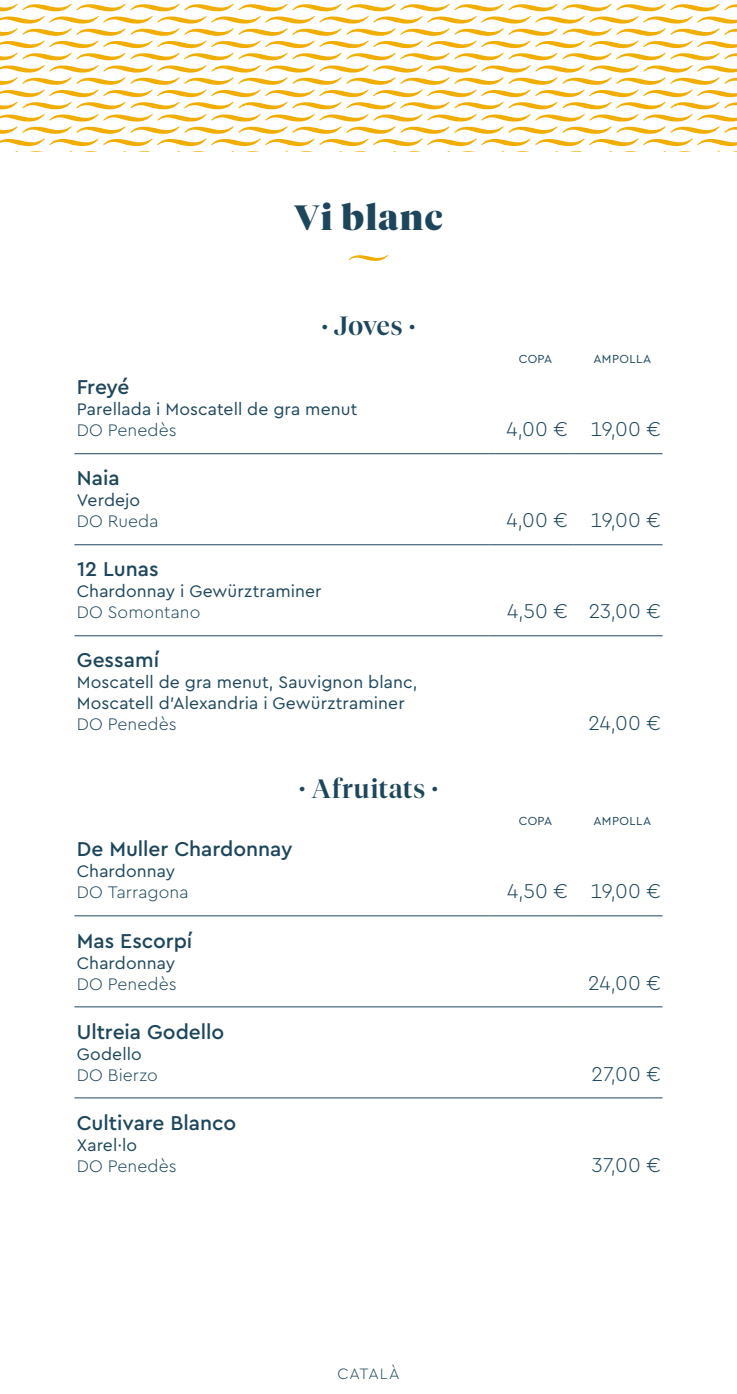
<style>
.page{position:relative;width:737px;height:1394px;background:#fff}
.page>*{position:absolute;margin:0;border:0;box-sizing:border-box;transform-origin:0 0}
.FLAMMA_-_Títol{font:900 35px "Tiempos Fine";letter-spacing:.045em;color:#1d465c}
.Estilo_de_párrafo_1{font:500 26.25px "Tiempos Fine";letter-spacing:.035em;color:#1d465c}
.VINS_-_Nom_vi{font:500 21px "Cera PRO";color:#1d465c}
.VINS_-_DO{font:300 21px "Cera PRO";letter-spacing:-.015em;color:#1d465c}
.VINS_-_Tipus_raïm{font:17.5px/21px "Cera PRO";letter-spacing:.005em;color:#1d465c}
.VINS_-_DO-2{font:300 17.5px "Cera PRO";letter-spacing:.005em;color:#1d465c}
.t1{font:300 15.75px "Cera PRO";letter-spacing:.06em;color:#1d465c}
.VINS_-_Nom_vi-2{font:12.25px "Cera PRO";letter-spacing:.03em;color:#1d465c}
</style>
<div class="page">
<svg style="left:348px;top:255px;width:40px;height:6px"></svg>
<hr style="left:74px;top:453px;width:415px;height:1px;background:#1d465c">
<hr style="left:489px;top:453px;width:84px;height:1px;background:#1d465c">
<hr style="left:573px;top:453px;width:89px;height:1px;background:#1d465c">
<hr style="left:74px;top:544px;width:415px;height:1px;background:#1d465c">
<hr style="left:489px;top:544px;width:84px;height:1px;background:#1d465c">
<hr style="left:573px;top:544px;width:89px;height:1px;background:#1d465c">
<hr style="left:74px;top:915px;width:415px;height:1px;background:#1d465c">
<hr style="left:489px;top:915px;width:84px;height:1px;background:#1d465c">
<hr style="left:573px;top:915px;width:89px;height:1px;background:#1d465c">
<hr style="left:74px;top:1007px;width:415px;height:1px;background:#1d465c">
<hr style="left:489px;top:1007px;width:84px;height:1px;background:#1d465c">
<hr style="left:573px;top:1007px;width:89px;height:1px;background:#1d465c">
<hr style="left:74px;top:1098px;width:415px;height:1px;background:#1d465c">
<hr style="left:489px;top:1098px;width:84px;height:1px;background:#1d465c">
<hr style="left:573px;top:1098px;width:89px;height:1px;background:#1d465c">
<hr style="left:74px;top:635px;width:415px;height:1px;background:#1d465c">
<hr style="left:489px;top:635px;width:84px;height:1px;background:#1d465c">
<hr style="left:573px;top:635px;width:89px;height:1px;background:#1d465c">
<svg style="left:0;top:3px;width:737px;height:148px"></svg>
<p class="FLAMMA_-_Títol" style="left:294px;top:197px;width:150px">Vi blanc</p>
<p class="Estilo_de_párrafo_1" style="left:322px;top:310px;width:95px">· Joves ·</p>
<p class="VINS_-_Nom_vi-2" style="left:519px;top:350px;width:35px">COPA</p>
<p class="VINS_-_Nom_vi-2" style="left:593px;top:350px;width:59px">AMPOLLA</p>
<p class="VINS_-_Nom_vi" style="left:77px;top:373px;width:54px">Freyé</p>
<p class="VINS_-_Tipus_raïm" style="left:77px;top:398px;width:282px">Parellada i Moscatell de gra menut</p>
<p class="VINS_-_DO-2" style="left:77px;top:419px;width:101px">DO Penedès</p>
<p class="VINS_-_DO" style="left:506px;top:415px;width:63px">4,00 €</p>
<p class="VINS_-_DO" style="left:590px;top:415px;width:72px">19,00 €</p>
<p class="VINS_-_Nom_vi" style="left:77px;top:464px;width:44px">Naia</p>
<p class="VINS_-_Tipus_raïm" style="left:77px;top:489px;width:65px">Verdejo</p>
<p class="VINS_-_DO-2" style="left:77px;top:510px;width:83px">DO Rueda</p>
<p class="VINS_-_DO" style="left:506px;top:506px;width:63px">4,00 €</p>
<p class="VINS_-_DO" style="left:590px;top:506px;width:72px">19,00 €</p>
<p class="VINS_-_Nom_vi" style="left:77px;top:555px;width:83px">12 Lunas</p>
<p class="VINS_-_Tipus_raïm" style="left:77px;top:580px;width:246px">Chardonnay i Gewürztraminer</p>
<p class="VINS_-_DO-2" style="left:77px;top:601px;width:125px">DO Somontano</p>
<p class="VINS_-_DO" style="left:507px;top:597px;width:63px">4,50 €</p>
<p class="VINS_-_DO" style="left:588px;top:597px;width:74px">23,00 €</p>
<p class="VINS_-_Nom_vi" style="left:77px;top:646px;width:84px">Gessamí</p>
<p class="VINS_-_Tipus_raïm" style="left:77px;top:671px;width:342px">Moscatell de gra menut, Sauvignon blanc,<br>Moscatell d’Alexandria i Gewürztraminer</p>
<p class="VINS_-_DO-2" style="left:77px;top:713px;width:101px">DO Penedès</p>
<p class="VINS_-_DO" style="left:588px;top:709px;width:75px">24,00 €</p>
<p class="Estilo_de_párrafo_1" style="left:299px;top:773px;width:140px">· Afruitats ·</p>
<p class="VINS_-_Nom_vi-2" style="left:519px;top:813px;width:35px">COPA</p>
<p class="VINS_-_Nom_vi-2" style="left:593px;top:813px;width:59px">AMPOLLA</p>
<p class="VINS_-_Nom_vi" style="left:77px;top:835px;width:217px">De Muller Chardonnay</p>
<p class="VINS_-_Tipus_raïm" style="left:77px;top:860px;width:100px">Chardonnay</p>
<p class="VINS_-_DO-2" style="left:77px;top:881px;width:113px">DO Tarragona</p>
<p class="VINS_-_DO" style="left:507px;top:877px;width:63px">4,50 €</p>
<p class="VINS_-_DO" style="left:590px;top:877px;width:72px">19,00 €</p>
<p class="VINS_-_Nom_vi" style="left:77px;top:926px;width:117px">Mas Escorpí</p>
<p class="VINS_-_Tipus_raïm" style="left:77px;top:951px;width:100px">Chardonnay</p>
<p class="VINS_-_DO-2" style="left:77px;top:972px;width:101px">DO Penedès</p>
<p class="VINS_-_DO" style="left:588px;top:968px;width:75px">24,00 €</p>
<p class="VINS_-_Nom_vi" style="left:77px;top:1017px;width:149px">Ultreia Godello</p>
<p class="VINS_-_Tipus_raïm" style="left:77px;top:1042px;width:66px">Godello</p>
<p class="VINS_-_DO-2" style="left:77px;top:1063px;width:82px">DO Bierzo</p>
<p class="VINS_-_DO" style="left:591px;top:1059px;width:71px">27,00 €</p>
<p class="VINS_-_Nom_vi" style="left:77px;top:1109px;width:161px">Cultivare Blanco</p>
<p class="VINS_-_Tipus_raïm" style="left:77px;top:1133px;width:62px">Xarel·lo</p>
<p class="VINS_-_DO-2" style="left:77px;top:1154px;width:101px">DO Penedès</p>
<p class="VINS_-_DO" style="left:591px;top:1151px;width:71px">37,00 €</p>
<p class="t1" style="left:337px;top:1363px;width:64px">CATALÀ</p>
</div>
